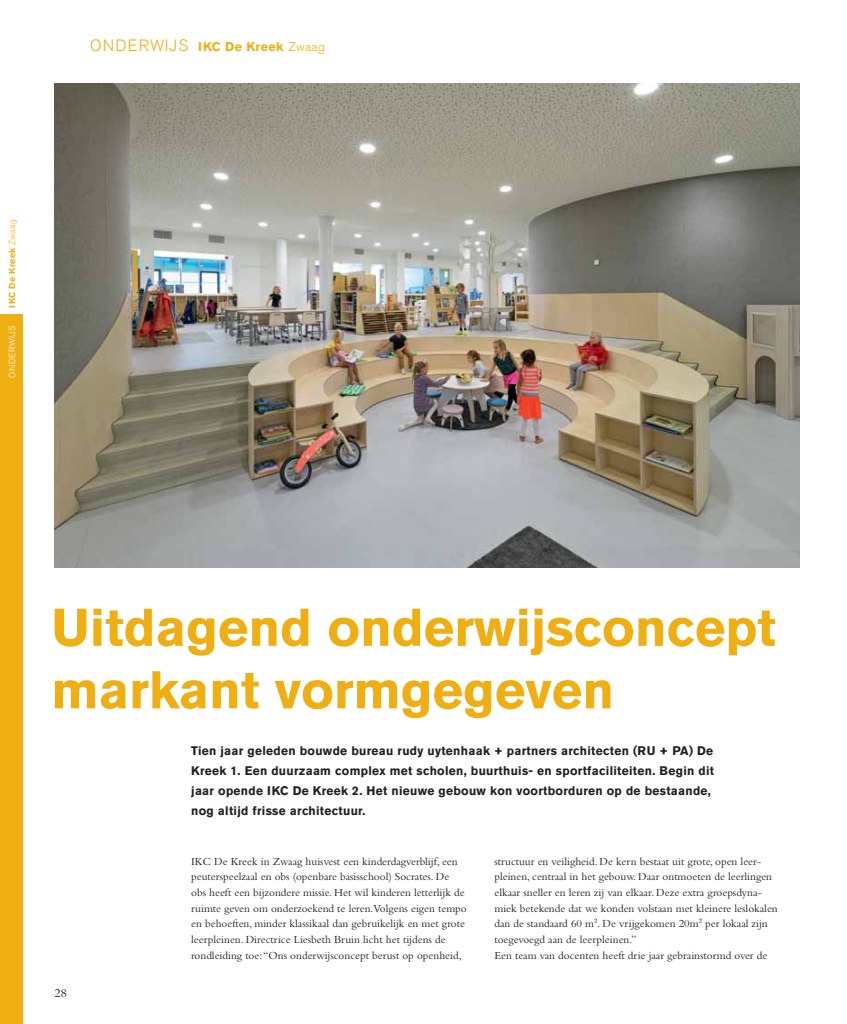
<style>
.page{position:relative;width:847px;height:1024px;background:#fff}
.page>*{position:absolute;margin:0;border:0;box-sizing:border-box;transform-origin:0 0}
.t1{font:700 52.5px/62.5px "Akzidenz Grotesk BE";color:#efaf13}
.t2{font:700 12.5px "Akzidenz Grotesk BE";letter-spacing:.03em;color:#efaf13}
.t3{font:12.5px "Bembo Std";color:#231f20}
.t4{font:700 12.38px/20px "Akzidenz Grotesk BE";letter-spacing:.025em;color:#231f20}
.t5{font:11.25px/15.6px "Bembo Std";color:#231f20}
.t6{font:700 8.75px "Akzidenz Grotesk BE";letter-spacing:.03em;color:#efaf13}
.t7{font:300 8.75px "Akzidenz Grotesk BE";letter-spacing:.06em;color:#fff}
.s1{font-weight:300}
.s2{font-weight:300;font-size:16.25px}
</style>
<div class="page">
<div style="left:0;top:314px;width:23px;height:709px;background:#efaf13"></div>
<img style="left:55px;top:83px;width:744px;height:484px">
<p class="t6" style="left:7px;top:307px;width:89px;rotate:-90deg">IKC De Kreek <span class="s1">Zwaag</span></p>
<p class="t7" style="left:7px;top:378px;width:54px;rotate:-90deg">ONDERWIJS</p>
<p class="t2" style="left:90px;top:39px;width:236px"><span class="s2">ONDERWIJS</span> IKC De Kreek <span class="s1">Zwaag</span></p>
<h1 class="t1" style="left:51px;top:596px;width:725px">Uitdagend onderwijsconcept markant vormgegeven</h1>
<p class="t4" style="left:191px;top:740px;width:524px">Tien jaar geleden bouwde bureau rudy uytenhaak + partners architecten (RU + PA) De Kreek 1. Een duurzaam complex met scholen, buurthuis- en sportfaciliteiten. Begin dit jaar opende IKC De Kreek 2. Het nieuwe gebouw kon voortborduren op de bestaande, nog altijd frisse architectuur.</p>
<p class="t3" style="left:55px;top:985px;width:14px">28</p>
<p class="t5" style="left:191px;top:853px;width:277px">IKC De Kreek in Zwaag huisvest een kinderdagverblijf, een peuterspeelzaal en obs (openbare basisschool) Socrates. De obs heeft een bijzondere missie. Het wil kinderen letterlijk de ruimte geven om onderzoekend te leren.Volgens eigen tempo en behoeften, minder klassikaal dan gebruikelijk en met grote leerpleinen. Directrice Liesbeth Bruin licht het tijdens de rondleiding toe: “Ons onderwijsconcept berust op openheid,</p>
<p class="t5" style="left:494px;top:853px;width:285px">structuur en veiligheid. De kern bestaat uit grote, open leer&shy;pleinen, centraal in het gebouw. Daar ontmoeten de leerlingen elkaar sneller en leren zij van elkaar. Deze extra groepsdyna&shy;miek betekende dat we konden volstaan met kleinere leslokalen dan de standaard 60 m2. De vrijgekomen 20m2 per lokaal zijn toegevoegd aan de leerpleinen.”<br>Een team van docenten heeft drie jaar gebrainstormd over de</p>
</div>
